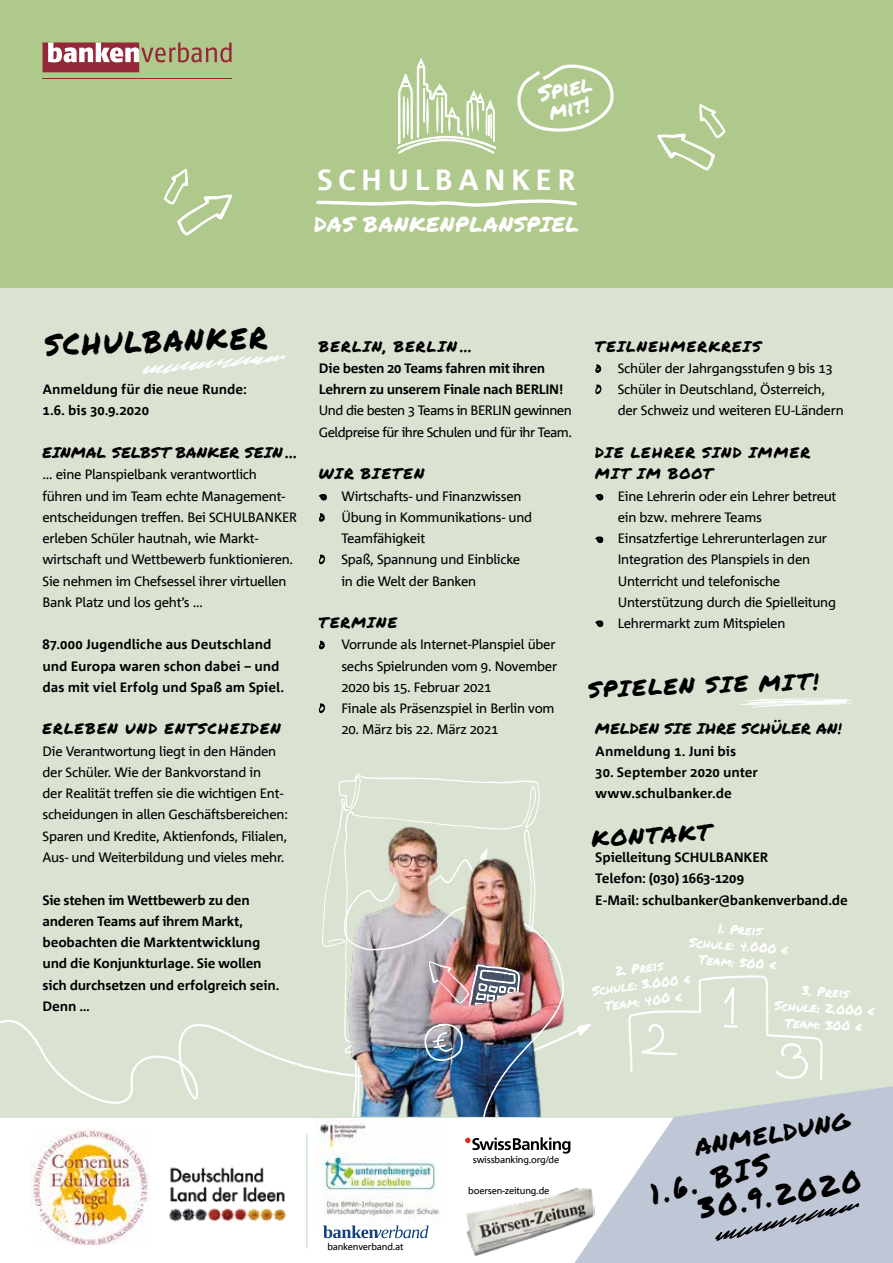
<style>
.page{position:relative;width:893px;height:1263px;background:#fff}
.page>*{position:absolute;margin:0;border:0;box-sizing:border-box;transform-origin:0 0}
.t1{font:30px "Permanent Marker";color:#000;scale:.92 1}
.t2{font:28.95px "Permanent Marker";color:#000}
.t3{font:700 28.95px "Corpid Office";letter-spacing:.18em;color:#fff}
.t4{font:23.7px "Permanent Marker";color:#000}
.t5{font:22.5px "Permanent Marker";color:#000}
.t6{font:22.05px/20.1px "Permanent Marker";color:#fff}
.t7{font:21.15px "Permanent Marker";letter-spacing:.03em;color:#fff}
.t8{font:15px/21.3px "Permanent Marker";letter-spacing:.08em;color:#000}
.t9{font:15px "Permanent Marker";letter-spacing:.03em;color:#000}
.t10{font:13.5px/21.3px "Corpid Office";letter-spacing:-.02em;color:#000}
.t11{font:700 13.5px/21.3px "Corpid Office";letter-spacing:-.015em;color:#000}
.t12{font:13.5px/21.3px "Corpid Office";letter-spacing:-.04em;color:#000}
.t13{font:12.9px/16.5px "Permanent Marker";color:#fff;text-align:center}
.t14{font:9.6px "Corpid Office";letter-spacing:-.02em;color:#000}
</style>
<div class="page">
<div style="left:0;top:288px;width:893px;height:829px;background:#dae2d2"></div>
<div style="left:0;top:0;width:893px;height:288px;background:#afc88b"></div>
<svg style="left:574px;top:1086px;width:319px;height:177px;fill:#bfc7d7"></svg>
<svg style="left:142px;top:355px;width:143px;height:19px"></svg>
<svg style="left:163px;top:169px;width:69px;height:67px"></svg>
<svg style="left:657px;top:104px;width:69px;height:67px"></svg>
<svg style="left:517px;top:64px;width:97px;height:68px"></svg>
<svg style="left:396px;top:58px;width:100px;height:96px"></svg>
<svg style="left:316px;top:199px;width:261px;height:8px"></svg>
<img style="left:39px;top:1211px;width:104px;height:34px">
<img style="left:325px;top:1211px;width:115px;height:10px">
<img style="left:466px;top:1186px;width:129px;height:70px">
<svg style="left:323px;top:1225px;width:106px;height:13px"></svg>
<svg style="left:741px;top:698px;width:111px;height:9px"></svg>
<img style="left:169px;top:1211px;width:118px;height:11px">
<hr style="left:306px;top:1133px;width:2px;height:115px;background:#cde6da">
<svg style="left:319px;top:494px;width:8px;height:6px"></svg>
<svg style="left:319px;top:513px;width:6px;height:9px"></svg>
<svg style="left:319px;top:554px;width:6px;height:10px"></svg>
<svg style="left:319px;top:641px;width:6px;height:9px"></svg>
<svg style="left:319px;top:703px;width:6px;height:10px"></svg>
<svg style="left:595px;top:364px;width:6px;height:9px"></svg>
<svg style="left:595px;top:384px;width:6px;height:10px"></svg>
<svg style="left:595px;top:494px;width:8px;height:6px"></svg>
<svg style="left:595px;top:536px;width:8px;height:7px"></svg>
<svg style="left:595px;top:620px;width:8px;height:7px"></svg>
<svg style="left:715px;top:1203px;width:144px;height:38px;background:#a9b0be"></svg>
<svg style="left:628px;top:975px;width:195px;height:105px"></svg>
<svg style="left:43px;top:43px;width:189px;height:29px"></svg>
<hr style="left:43px;top:78px;width:189px;height:1px;background:#942738">
<svg style="left:0;top:1020px;width:579px;height:191px"></svg>
<svg style="left:338px;top:773px;width:202px;height:43px"></svg>
<img style="left:308px;top:816px;width:228px;height:301px">
<img style="left:338px;top:834px;width:253px;height:283px">
<h3 class="t6" style="left:536px;top:84px;width:56px;rotate:-12deg">Spiel mit!</h3>
<h2 class="t3" style="left:317px;top:165px;width:260px">SCHULBANKER</h2>
<h3 class="t7" style="left:314px;top:208px;width:266px">DAS BANKENPLANSPIEL</h3>
<h1 class="t1" style="left:44px;top:323px;width:243px;rotate:-2deg">SCHULBANKER</h1>
<p class="t11" style="left:43px;top:379px;width:206px">Anmeldung für die neue Runde:<br>1.6. bis 30.9.2020</p>
<p class="t9" style="left:43px;top:441px;width:256px">EINMAL SELBST BANKER SEIN …</p>
<p class="t10" style="left:43px;top:464px;width:256px">… eine Planspielbank verantwortlich führen und im Team echte Management&shy;entscheidungen treffen. Bei SCHULBANKER erleben Schüler hautnah, wie Markt&shy;wirtschaft und Wettbewerb funktionieren.<br>Sie nehmen im Chefsessel ihrer virtuellen Bank Platz und los geht’s …</p>
<p class="t11" style="left:43px;top:634px;width:243px">87.000 Jugendliche aus Deutschland und Europa waren schon dabei – und das mit viel Erfolg und Spaß am Spiel.</p>
<p class="t8" style="left:43px;top:718px;width:240px">ERLEBEN UND ENTSCHEIDEN</p>
<p class="t10" style="left:43px;top:741px;width:247px">Die Verantwortung liegt in den Händen der Schüler. Wie der Bankvorstand in<br>der Realität treffen sie die wichtigen Ent&shy;scheidungen in allen Geschäftsbereichen:<br>Sparen und Kredite, Aktienfonds, Filialen, Aus- und Weiterbildung und vieles mehr.</p>
<p class="t11" style="left:43px;top:890px;width:238px">Sie stehen im Wettbewerb zu den anderen Teams auf ihrem Markt, beobachten die Marktentwicklung und die Konjunkturlage. Sie wollen sich durchsetzen und erfolgreich sein.<br>Denn …</p>
<p class="t8" style="left:319px;top:335px;width:155px">BERLIN, BERLIN …</p>
<p class="t11" style="left:319px;top:358px;width:247px">Die besten 20 Teams fahren mit ihren<br>Lehrern zu unserem Finale nach BERLIN!</p>
<p class="t12" style="left:319px;top:401px;width:255px">Und die besten 3 Teams in BERLIN gewinnen<br>Geldpreise für ihre Schulen und für ihr Team.</p>
<p class="t8" style="left:319px;top:463px;width:107px">WIR BIETEN</p>
<p class="t10" style="left:341px;top:486px;width:192px">Wirtschafts- und Finanzwissen<br>Übung in Kommunikations- und<br>Teamfähigkeit<br>Spaß, Spannung und Einblicke in die Welt der Banken</p>
<p class="t8" style="left:319px;top:611px;width:80px">TERMINE</p>
<p class="t10" style="left:341px;top:634px;width:217px">Vorrunde als Internet-Planspiel über sechs Spielrunden vom 9. November 2020 bis 15. Februar 2021<br>Finale als Präsenzspiel in Berlin vom</p>
<p class="t10" style="left:341px;top:719px;width:158px">20. März bis 22. März 2021</p>
<p class="t8" style="left:595px;top:335px;width:167px">TEILNEHMERKREIS</p>
<p class="t10" style="left:618px;top:358px;width:228px">Schüler der Jahrgangsstufen 9 bis 13<br>Schüler in Deutschland, Österreich, der Schweiz und weiteren EU-Ländern</p>
<p class="t8" style="left:595px;top:441px;width:216px">DIE LEHRER SIND IMMER<br>MIT IM BOOT</p>
<p class="t10" style="left:618px;top:486px;width:220px">Eine Lehrerin oder ein Lehrer betreut ein bzw. mehrere Teams<br>Einsatzfertige Lehrerunterlagen zur<br>Integration des Planspiels in den<br>Unterricht und telefonische<br>Unterstützung durch die Spielleitung<br>Lehrermarkt zum Mitspielen</p>
<h3 class="t5" style="left:587px;top:673px;width:232px;rotate:-2deg">SPIELEN SIE MIT!</h3>
<p class="t9" style="left:595px;top:718px;width:248px">MELDEN SIE IHRE SCHÜLER AN!</p>
<p class="t11" style="left:595px;top:741px;width:142px">Anmeldung 1. Juni bis</p>
<p class="t11" style="left:595px;top:762px;width:164px">30. September 2020 unter www.schulbanker.de</p>
<h3 class="t5" style="left:590px;top:822px;width:121px;rotate:-3deg">KONTAKT</h3>
<p class="t11" style="left:595px;top:847px;width:254px">Spielleitung SCHULBANKER<br>Telefon: (030) 1663-1209<br>E-Mail: schulbanker@bankenverband.de</p>
<p class="t13" style="left:691px;top:917px;width:101px;rotate:4deg">1. Preis<br>Schule: 4.000 €<br>Team: 500 €</p>
<p class="t13" style="left:589px;top:966px;width:101px;rotate:-7deg">2. Preis<br>Schule: 3.000 €<br>Team: 400 €</p>
<p class="t13" style="left:776px;top:981px;width:102px;rotate:3deg">3. Preis<br>Schule: 2.000 €<br>Team: 300 €</p>
<p class="t14" style="left:327px;top:1242px;width:78px">bankenverband.at</p>
<p class="t14" style="left:473px;top:1154px;width:88px">swissbanking.org/de</p>
<p class="t14" style="left:468px;top:1185px;width:83px">boersen-zeitung.de</p>
<h3 class="t4" style="left:692px;top:1130px;width:159px;rotate:-10deg">ANMELDUNG</h3>
<h2 class="t2" style="left:645px;top:1174px;width:124px;rotate:-15deg">1.6. BIS</h2>
<h2 class="t2" style="left:695px;top:1187px;width:166px;rotate:-10deg">30.9.2020</h2>
</div>
